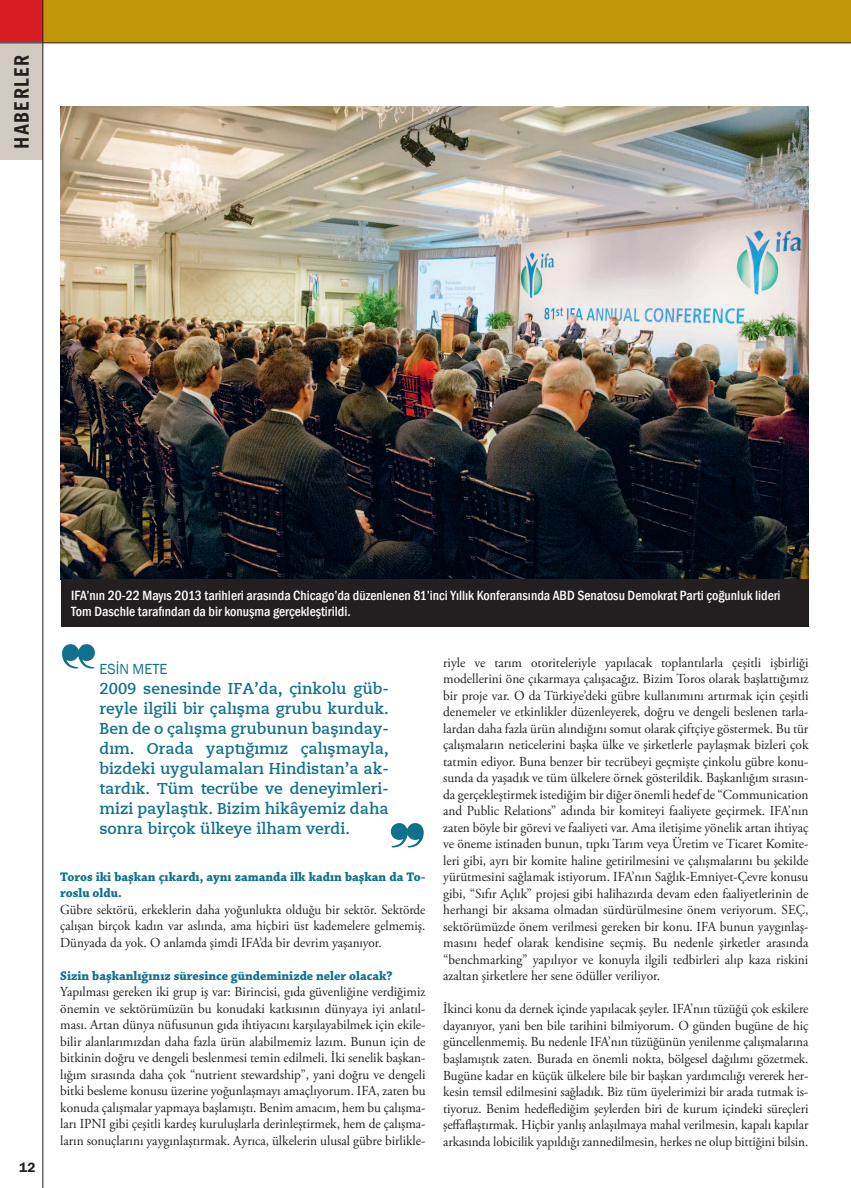
<style>
.page{position:relative;width:851px;height:1188px;background:#fff}
.page>*{position:absolute;margin:0;border:0;box-sizing:border-box;transform-origin:0 0}
.t1{font:700 20px "Trade Gothic";letter-spacing:.06em;color:#231f20}
.HABER_SPOT_2{font:15.62px/20px "Caecilia X Bold";color:#10718d;text-align:justify}
.ICIMIZDEN_BIRI_KUTU{font:15px "Franklin Gothic";color:#10718d}
.Anayazi{font:13.75px/16.5px "Adobe Garamond Pro";color:#231f20;text-align:justify}
.Anayazi-2{font:13.75px/16.5px "Adobe Garamond Pro";color:#231f20;text-align:justify;scale:.96 1}
.Anayazi-3{font:13.75px/16.5px "Adobe Garamond Pro";color:#231f20;text-align:justify;scale:.95 1}
.ICIMIZDEN_BIRI_RESIM{font:500 condensed 13.75px/16.2px "Franklin Gothic";color:#fff}
.t2{font:600 13.75px "Franklin Gothic";color:#231f20}
.Anayazi-4{font:700 13.12px/16.5px "Chaparral Pro";color:#10718d}
</style>
<div class="page">
<div style="left:43px;top:0;width:807px;height:43px;background:#c09706"></div>
<div style="left:0;top:0;width:43px;height:43px;background:#d81c23"></div>
<div style="left:0;top:43px;width:43px;height:116px;background:#d1cbc2"></div>
<hr style="left:0;top:43px;width:850px;height:1px;background:#231f20">
<img style="left:60px;top:106px;width:748px;height:473px">
<div style="left:61px;top:579px;width:747px;height:47px;background:#231f20"></div>
<hr style="left:43px;top:0;width:1px;height:1187px;background:#231f20">
<p class="t1" style="left:9px;top:149px;width:95px;rotate:-90deg">HABERLER</p>
<p class="t2" style="left:19px;top:1158px;width:18px">12</p>
<p class="ICIMIZDEN_BIRI_RESIM" style="left:71px;top:587px;width:710px">IFA’nın 20-22 Mayıs 2013 tarihleri arasında Chicago’da düzenlenen 81’inci Yıllık Konferansında ABD Senatosu Demokrat Parti çoğunluk lideri<br>Tom Daschle tarafından da bir konuşma gerçekleştirildi.</p>
<p class="ICIMIZDEN_BIRI_KUTU" style="left:99px;top:659px;width:69px">ESİN METE</p>
<p class="HABER_SPOT_2" style="left:99px;top:678px;width:291px">2009 senesinde IFA’da, çinkolu güb&shy;reyle ilgili bir çalışma grubu kurduk.<br>Ben de o çalışma grubunun başınday&shy;dım. Orada yaptığımız çalışmayla, bizdeki uygulamaları Hindistan’a ak&shy;tardık. Tüm tecrübe ve deneyimleri&shy;mizi paylaştık. Bizim hikâyemiz daha sonra birçok ülkeye ilham verdi.</p>
<p class="Anayazi-4" style="left:60px;top:868px;width:366px">Toros iki başkan çıkardı, aynı zamanda ilk kadın başkan da To&shy;roslu oldu.</p>
<p class="Anayazi-3" style="left:60px;top:901px;width:386px">Gübre sektörü, erkeklerin daha yoğunlukta olduğu bir sektör. Sektörde çalışan birçok kadın var aslında, ama hiçbiri üst kademelere gelmemiş.<br>Dünyada da yok. O anlamda şimdi IFA’da bir devrim yaşanıyor.</p>
<p class="Anayazi-4" style="left:60px;top:967px;width:334px">Sizin başkanlığınız süresince gündeminizde neler olacak?</p>
<p class="Anayazi" style="left:60px;top:983px;width:366px">Yapılması gereken iki grup iş var: Birincisi, gıda güvenliğine verdiğimiz önemin ve sektörümüzün bu konudaki katkısının dünyaya iyi anlatıl&shy;ması. Artan dünya nüfusunun gıda ihtiyacını karşılayabilmek için ekile&shy;bilir alanlarımızdan daha fazla ürün alabilmemiz lazım. Bunun için de bitkinin doğru ve dengeli beslenmesi temin edilmeli. İki senelik başkan&shy;lığım sırasında daha çok “nutrient stewardship”, yani doğru ve dengeli bitki besleme konusu üzerine yoğunlaşmayı amaçlıyorum. IFA, zaten bu konuda çalışmalar yapmaya başlamıştı. Benim amacım, hem bu çalışma&shy;ları IPNI gibi çeşitli kardeş kuruluşlarla derinleştirmek, hem de çalışma&shy;ların sonuçlarını yaygınlaştırmak. Ayrıca, ülkelerin ulusal gübre birlikle-</p>
<p class="Anayazi" style="left:443px;top:654px;width:367px">riyle ve tarım otoriteleriyle yapılacak toplantılarla çeşitli işbirliği modellerini öne çıkarmaya çalışacağız. Bizim Toros olarak başlattığımız bir proje var. O da Türkiye’deki gübre kullanımını artırmak için çeşitli denemeler ve etkinlikler düzenleyerek, doğru ve dengeli beslenen tarla&shy;lardan daha fazla ürün alındığını somut olarak çiftçiye göstermek. Bu tür çalışmaların neticelerini başka ülke ve şirketlerle paylaşmak bizleri çok tatmin ediyor. Buna benzer bir tecrübeyi geçmişte çinkolu gübre konu&shy;sunda da yaşadık ve tüm ülkelere örnek gösterildik. Başkanlığım sırasın&shy;da gerçekleştirmek istediğim bir diğer önemli hedef de “Communication and Public Relations” adında bir komiteyi faaliyete geçirmek. IFA’nın zaten böyle bir görevi ve faaliyeti var. Ama iletişime yönelik artan ihtiyaç ve öneme istinaden bunun, tıpkı Tarım veya Üretim ve Ticaret Komite&shy;leri gibi, ayrı bir komite haline getirilmesini ve çalışmalarını bu şekilde yürütmesini sağlamak istiyorum. IFA’nın Sağlık-Emniyet-Çevre konusu gibi, “Sıfır Açlık” projesi gibi halihazırda devam eden faaliyetlerinin de herhangi bir aksama olmadan sürdürülmesine önem veriyorum. SEÇ, sektörümüzde önem verilmesi gereken bir konu. IFA bunun yaygınlaş&shy;masını hedef olarak kendisine seçmiş. Bu nedenle şirketler arasında “benchmarking” yapılıyor ve konuyla ilgili tedbirleri alıp kaza riskini azaltan şirketlere her sene ödüller veriliyor.</p>
<p class="Anayazi-2" style="left:443px;top:1000px;width:382px">İkinci konu da dernek içinde yapılacak şeyler. IFA’nın tüzüğü çok eskilere dayanıyor, yani ben bile tarihini bilmiyorum. O günden bugüne de hiç güncellenmemiş. Bu nedenle IFA’nın tüzüğünün yenilenme çalışmalarına başlamıştık zaten. Burada en önemli nokta, bölgesel dağılımı gözetmek.<br>Bugüne kadar en küçük ülkelere bile bir başkan yardımcılığı vererek her&shy;kesin temsil edilmesini sağladık. Biz tüm üyelerimizi bir arada tutmak is&shy;tiyoruz. Benim hedeflediğim şeylerden biri de kurum içindeki süreçleri şeffaflaştırmak. Hiçbir yanlış anlaşılmaya mahal verilmesin, kapalı kapılar arkasında lobicilik yapıldığı zannedilmesin, herkes ne olup bittiğini bilsin.</p>
</div>
